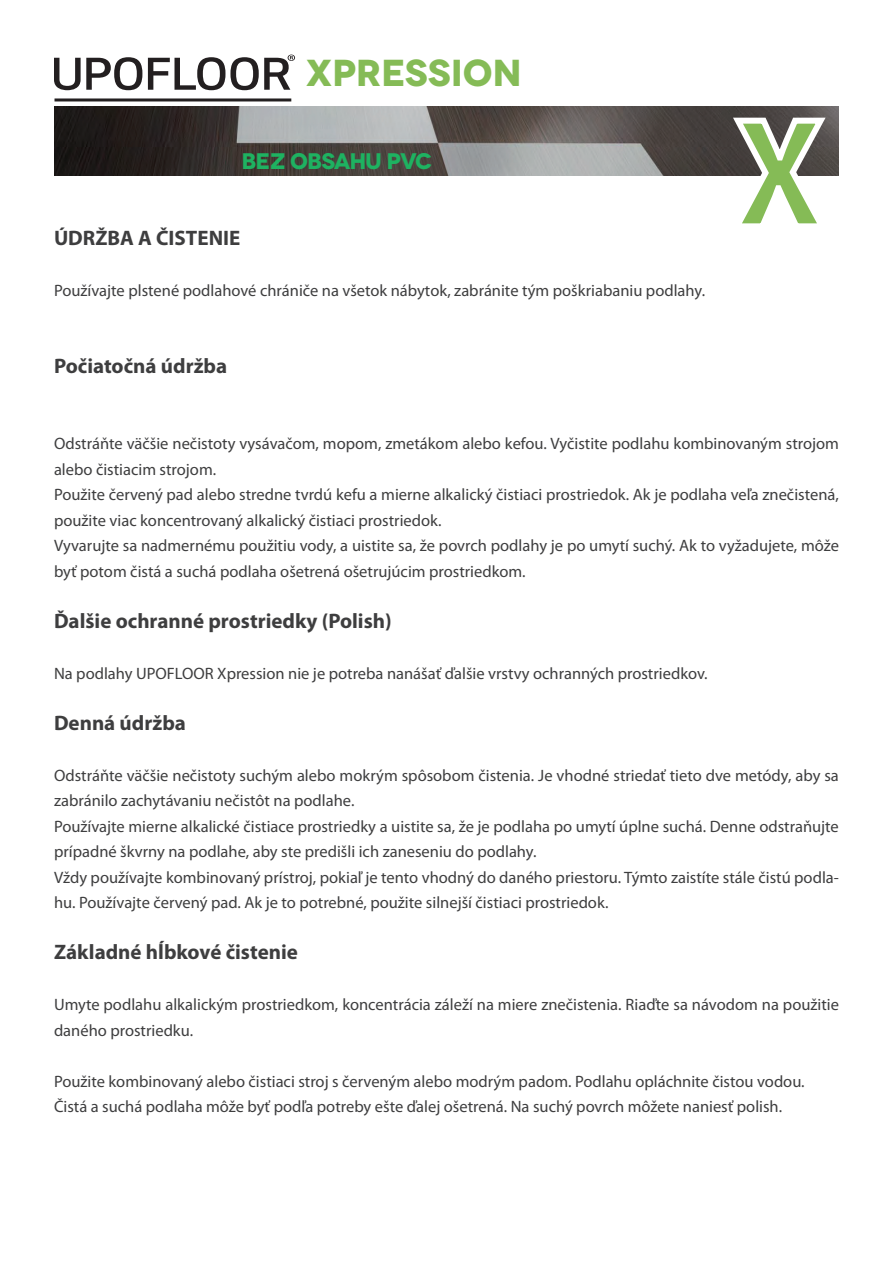
<style>
.page{position:relative;width:893px;height:1263px;background:#fff}
.page>*{position:absolute;margin:0;border:0;box-sizing:border-box;transform-origin:0 0}
.t1{font:700 37.5px "Novecentowide";letter-spacing:-.005em;color:#85bb56}
.t2{font:700 22.5px "Novecentowide";letter-spacing:-.04em;color:#1eb261}
.t3{font:700 21px "Myriad Pro";color:#3e3e3f}
.t4{font:16.5px/25.5px "Myriad Pro";color:#3e3e3f}
</style>
<div class="page">
<img style="left:54px;top:106px;width:785px;height:70px">
<svg style="left:54px;top:57px;width:88px;height:33px"></svg>
<hr style="left:55px;top:98px;width:236px;height:3px;background:#231f20">
<svg style="left:148px;top:55px;width:147px;height:35px"></svg>
<svg style="left:727px;top:115px;width:105px;height:109px"></svg>
<h1 class="t1" style="left:306px;top:49px;width:217px">XPRESSION</h1>
<h2 class="t2" style="left:241px;top:147px;width:192px">BEZ OBSAHU PVC</h2>
<p class="t3" style="left:54px;top:224px;width:188px">ÚDRŽBA A ČISTENIE</p>
<p class="t4" style="left:54px;top:278px;width:653px">Používajte plstené podlahové chrániče na všetok nábytok, zabránite tým poškriabaniu podlahy.</p>
<p class="t3" style="left:54px;top:352px;width:175px">Počiatočná údržba</p>
<p class="t4" style="left:54px;top:431px;width:786px">Odstráňte väčšie nečistoty vysávačom, mopom, zmetákom alebo kefou. Vyčistite podlahu kombinovaným strojom alebo čistiacim strojom.<br>Použite červený pad alebo stredne tvrdú kefu a mierne alkalický čistiaci prostriedok. Ak je podlaha veľa znečistená, použite viac koncentrovaný alkalický čistiaci prostriedok.<br>Vyvarujte sa nadmernému použitiu vody, a uistite sa, že povrch podlahy je po umytí suchý. Ak to vyžadujete, môže byť potom čistá a suchá podlaha ošetrená ošetrujúcim prostriedkom.</p>
<p class="t3" style="left:54px;top:607px;width:339px">Ďalšie ochranné prostriedky (Polish)</p>
<p class="t4" style="left:54px;top:660px;width:655px">Na podlahy UPOFLOOR Xpression nie je potreba nanášať ďalšie vrstvy ochranných prostriedkov.</p>
<p class="t3" style="left:54px;top:709px;width:134px">Denná údržba</p>
<p class="t4" style="left:54px;top:762px;width:786px">Odstráňte väčšie nečistoty suchým alebo mokrým spôsobom čistenia. Je vhodné striedať tieto dve metódy, aby sa zabránilo zachytávaniu nečistôt na podlahe.<br>Používajte mierne alkalické čistiace prostriedky a uistite sa, že je podlaha po umytí úplne suchá. Denne odstraňujte prípadné škvrny na podlahe, aby ste predišli ich zaneseniu do podlahy.<br>Vždy používajte kombinovaný prístroj, pokiaľ je tento vhodný do daného priestoru. Týmto zaistíte stále čistú podla&shy;hu. Používajte červený pad. Ak je to potrebné, použite silnejší čistiaci prostriedok.</p>
<p class="t3" style="left:54px;top:938px;width:245px">Základné hĺbkové čistenie</p>
<p class="t4" style="left:54px;top:992px;width:786px">Umyte podlahu alkalickým prostriedkom, koncentrácia záleží na miere znečistenia. Riaďte sa návodom na použitie daného prostriedku.</p>
<p class="t4" style="left:54px;top:1068px;width:752px">Použite kombinovaný alebo čistiaci stroj s červeným alebo modrým padom. Podlahu opláchnite čistou vodou.<br>Čistá a suchá podlaha môže byť podľa potreby ešte ďalej ošetrená. Na suchý povrch môžete naniesť polish.</p>
</div>
